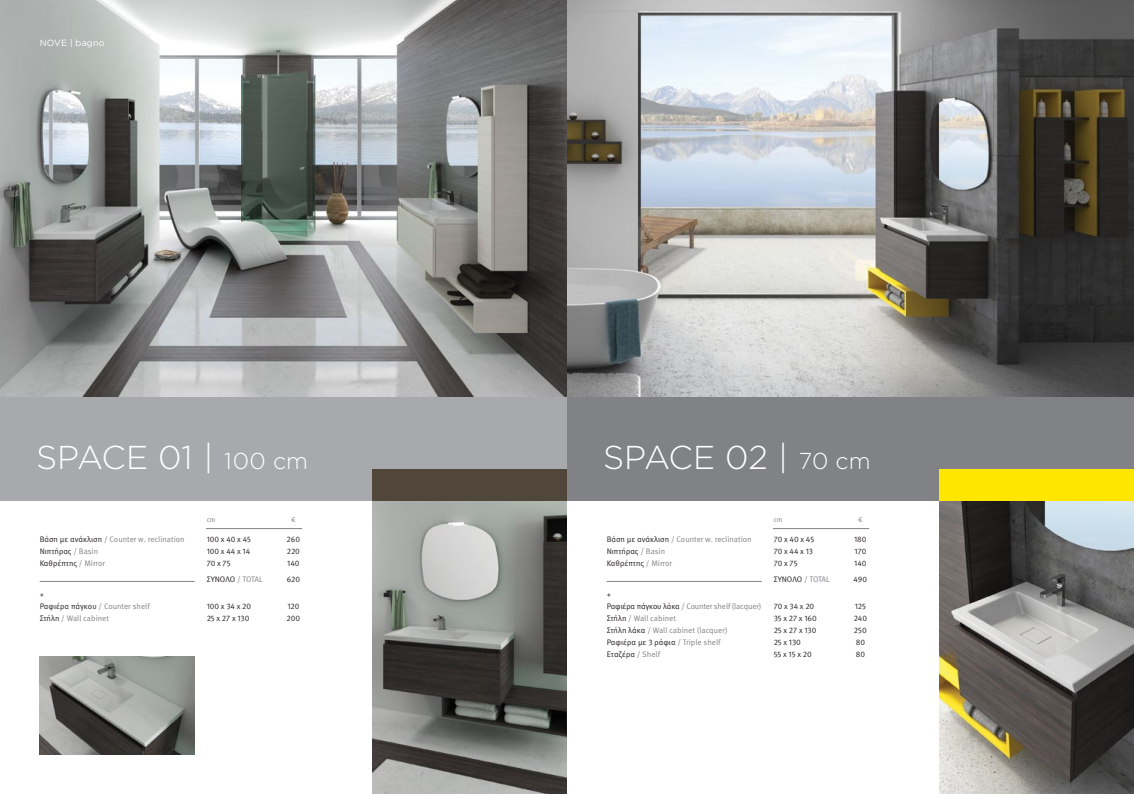
<style>
.page{position:relative;width:1134px;height:794px;background:#fff}
.page>*{position:absolute;margin:0;border:0;box-sizing:border-box;transform-origin:0 0}
.t1{font:300 33px "Gotham Greek";letter-spacing:-.01em;color:#fff}
.t2{font:9px "Gotham Greek";letter-spacing:.01em;color:#fff}
.t3{font:8px/12px "Meta Pro";color:#231f20}
.t4{font:8px "Meta Pro";color:#808285}
.t5{font:8px/12px "Meta Pro";letter-spacing:-.02em;color:#808285}
.t6{font:7px "Meta Pro";color:#808285}
.s1{font-size:23px}
.s2{color:#231f20}
.s3{color:#808285}
</style>
<div class="page">
<img style="left:567px;top:0;width:567px;height:397px">
<img style="left:939px;top:501px;width:195px;height:293px">
<img style="left:0;top:0;width:567px;height:397px">
<img style="left:372px;top:501px;width:195px;height:293px">
<div style="left:0;top:397px;width:567px;height:104px;background:#a7a9ac"></div>
<div style="left:567px;top:397px;width:567px;height:104px;background:#808285"></div>
<div style="left:372px;top:469px;width:195px;height:32px;background:#50463a"></div>
<hr style="left:607px;top:581px;width:155px;height:1px;background:#808285">
<hr style="left:40px;top:581px;width:155px;height:1px;background:#808285">
<hr style="left:773px;top:528px;width:96px;height:1px;background:#808285">
<hr style="left:206px;top:528px;width:96px;height:1px;background:#808285">
<div style="left:939px;top:469px;width:195px;height:32px;background:#ffe600"></div>
<img style="left:40px;top:656px;width:155px;height:98px">
<p class="t2" style="left:40px;top:38px;width:66px">NOVE | bagno</p>
<h1 class="t1" style="left:36px;top:440px;width:273px">SPACE 01 | <span class="s1">100 cm</span></h1>
<h1 class="t1" style="left:603px;top:440px;width:269px">SPACE 02 | <span class="s1">70 cm</span></h1>
<p class="t6" style="left:207px;top:515px;width:10px">cm</p>
<p class="t6" style="left:291px;top:515px;width:6px">€</p>
<p class="t6" style="left:774px;top:515px;width:10px">cm</p>
<p class="t6" style="left:858px;top:515px;width:6px">€</p>
<p class="t4" style="left:40px;top:534px;width:147px"><span class="s2">Βάση με ανάκλιση</span> / Counter w. reclination</p>
<p class="t3" style="left:207px;top:533px;width:46px">100 x 40 x 45</p>
<p class="t3" style="left:287px;top:533px;width:15px">260</p>
<p class="t3" style="left:40px;top:545px;width:60px">Νιπτήρας <span class="s3">/ Basin</span></p>
<p class="t3" style="left:207px;top:545px;width:45px">100 x 44 x 14</p>
<p class="t3" style="left:287px;top:545px;width:15px">220</p>
<p class="t3" style="left:40px;top:557px;width:67px">Καθρέπτης <span class="s3">/ Mirror</span></p>
<p class="t3" style="left:207px;top:557px;width:25px">70 x 75</p>
<p class="t3" style="left:287px;top:557px;width:14px">140</p>
<p class="t3" style="left:207px;top:573px;width:58px">ΣΥΝΟΛΟ <span class="s3">/ TOTAL</span></p>
<p class="t3" style="left:287px;top:573px;width:15px">620</p>
<p class="t3" style="left:40px;top:588px;width:112px">+<br>Ραφιέρα πάγκου <span class="s3">/ Counter shelf</span></p>
<p class="t3" style="left:207px;top:600px;width:46px">100 x 34 x 20</p>
<p class="t3" style="left:287px;top:600px;width:14px">120</p>
<p class="t4" style="left:40px;top:613px;width:71px"><span class="s2">Στήλη</span> / Wall cabinet</p>
<p class="t3" style="left:207px;top:612px;width:44px">25 x 27 x 130</p>
<p class="t3" style="left:287px;top:612px;width:15px">200</p>
<p class="t4" style="left:607px;top:534px;width:147px"><span class="s2">Βάση με ανάκλιση</span> / Counter w. reclination</p>
<p class="t3" style="left:774px;top:533px;width:42px">70 x 40 x 45</p>
<p class="t3" style="left:854px;top:533px;width:14px">180</p>
<p class="t3" style="left:607px;top:545px;width:60px">Νιπτήρας <span class="s3">/ Basin</span></p>
<p class="t3" style="left:774px;top:545px;width:41px">70 x 44 x 13</p>
<p class="t3" style="left:854px;top:545px;width:14px">170</p>
<p class="t3" style="left:607px;top:557px;width:67px">Καθρέπτης <span class="s3">/ Mirror</span></p>
<p class="t3" style="left:774px;top:557px;width:25px">70 x 75</p>
<p class="t3" style="left:854px;top:557px;width:14px">140</p>
<p class="t3" style="left:774px;top:573px;width:58px">ΣΥΝΟΛΟ <span class="s3">/ TOTAL</span></p>
<p class="t3" style="left:853px;top:573px;width:15px">490</p>
<p class="t5" style="left:607px;top:588px;width:156px"><span class="s2">+<br>Ραφιέρα πάγκου λάκα</span> / Counter shelf (lacquer)</p>
<p class="t3" style="left:774px;top:600px;width:42px">70 x 34 x 20</p>
<p class="t3" style="left:855px;top:600px;width:13px">125</p>
<p class="t4" style="left:607px;top:613px;width:71px"><span class="s2">Στήλη</span> / Wall cabinet</p>
<p class="t3" style="left:774px;top:612px;width:45px">35 x 27 x 160</p>
<p class="t3" style="left:854px;top:612px;width:15px">240</p>
<p class="t4" style="left:607px;top:625px;width:122px"><span class="s2">Στήλη λάκα</span> / Wall cabinet (lacquer)</p>
<p class="t3" style="left:774px;top:624px;width:44px">25 x 27 x 130</p>
<p class="t3" style="left:854px;top:624px;width:14px">250</p>
<p class="t3" style="left:607px;top:636px;width:116px">Ραφιέρα με 3 ράφια <span class="s3">/ Triple shelf</span></p>
<p class="t3" style="left:774px;top:636px;width:29px">25 x 130</p>
<p class="t3" style="left:856px;top:636px;width:11px">80</p>
<p class="t3" style="left:607px;top:648px;width:55px">Εταζέρα <span class="s3">/ Shelf</span></p>
<p class="t3" style="left:774px;top:648px;width:40px">55 x 15 x 20</p>
<p class="t3" style="left:856px;top:648px;width:11px">80</p>
</div>
